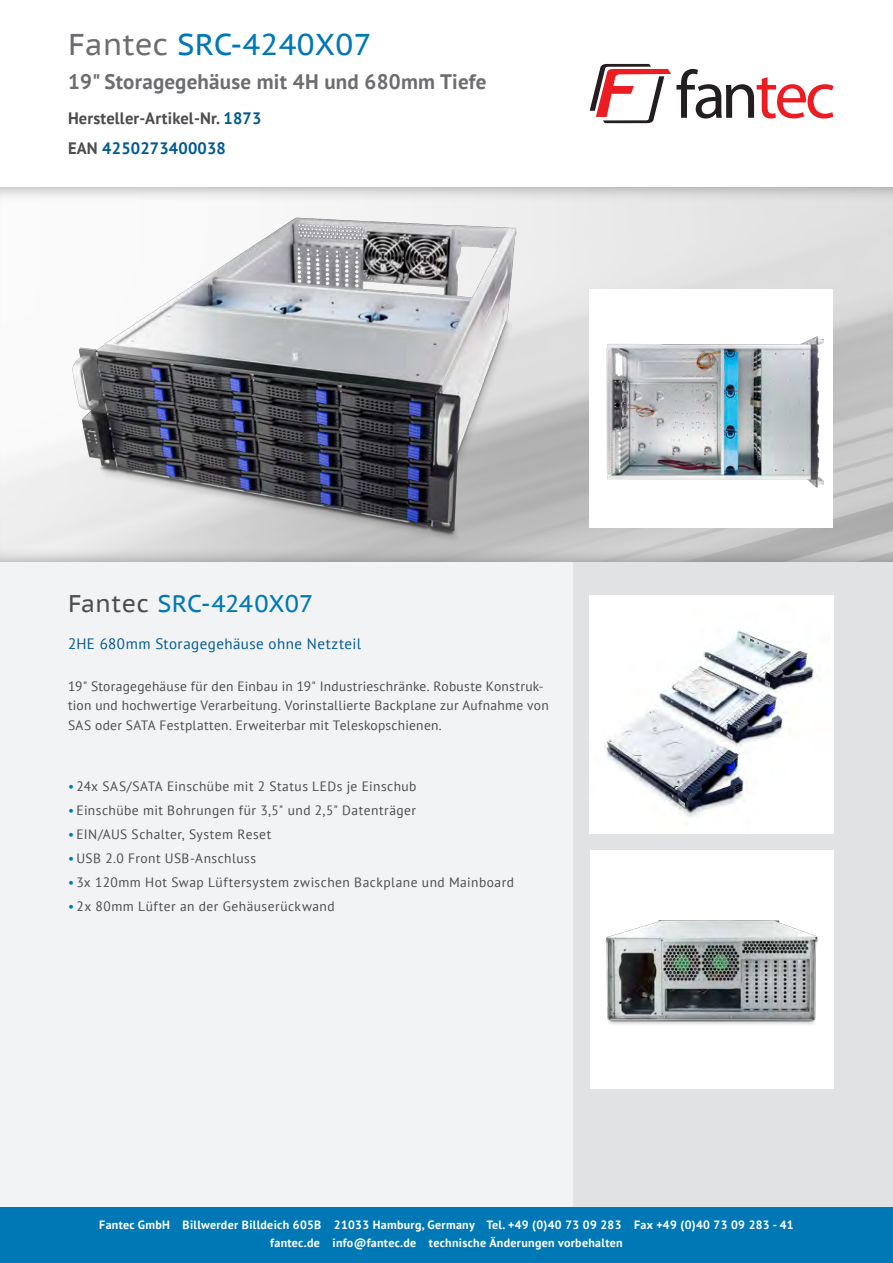
<style>
.page{position:relative;width:893px;height:1263px;background:#fff}
.page>*{position:absolute;margin:0;border:0;box-sizing:border-box;transform-origin:0 0}
.t1{font:30px "PT Sans Caption";letter-spacing:.01em;color:#0078b6}
.t2{font:24px "PT Sans Caption";letter-spacing:.005em;color:#0078b6}
.t3{font:700 21px "PT Sans";letter-spacing:.01em;color:#6c6d70}
.t4{font:700 16.5px/30px "PT Sans";letter-spacing:.01em;color:#4b4c4d}
.t5{font:15px "PT Sans";letter-spacing:.03em;color:#005992}
.t6{font:13.5px/19.5px "PT Sans";letter-spacing:.03em;color:#4b4c4d}
.t7{font:700 12px/18px "PT Sans";letter-spacing:.025em;color:#fff;text-align:center}
.s1{color:#6c6d70}
.s2{color:#005992}
.s3{color:#4b4c4d}
.s4{color:#0078b6}
</style>
<div class="page">
<div style="left:573px;top:187px;width:320px;height:1076px;background:#e1e2e4"></div>
<div style="left:0;top:187px;width:573px;height:1076px;background:#f2f3f4"></div>
<div style="left:0;top:1208px;width:893px;height:55px;background:#0078b6"></div>
<div style="left:0;top:186px;width:893px;height:377px;background:#231f20;opacity:.5"></div>
<svg style="left:590px;top:64px;width:243px;height:59px"></svg>
<img style="left:590px;top:595px;width:243px;height:238px">
<img style="left:590px;top:850px;width:243px;height:239px">
<img style="left:37px;top:187px;width:521px;height:374px">
<img style="left:590px;top:289px;width:243px;height:238px">
<h1 class="t1" style="left:68px;top:25px;width:305px"><span class="s1">Fantec</span> SRC-4240X07</h1>
<h3 class="t3" style="left:68px;top:68px;width:420px">19" Storagegehäuse mit 4H und 680mm Tiefe</h3>
<p class="t4" style="left:68px;top:102px;width:195px">Hersteller-Artikel-Nr. <span class="s2">1873<br></span>EAN <span class="s2">4250273400038</span></p>
<h2 class="t2" style="left:68px;top:588px;width:247px"><span class="s3">Fantec</span> SRC-4240X07</h2>
<p class="t5" style="left:68px;top:634px;width:295px">2HE 680mm Storagegehäuse ohne Netzteil</p>
<p class="t6" style="left:68px;top:676px;width:482px">19" Storagegehäuse für den Einbau in 19" Industrieschränke. Robuste Konstruk&shy;tion und hochwertige Verarbeitung. Vorinstallierte Backplane zur Aufnahme von<br>SAS oder SATA Festplatten. Erweiterbar mit Teleskopschienen.</p>
<p class="t6" style="left:68px;top:776px;width:350px"><span class="s4">•</span> 24x SAS/SATA Einschübe mit 2 Status LEDs je Einschub</p>
<p class="t6" style="left:68px;top:800px;width:350px"><span class="s4">•</span> Einschübe mit Bohrungen für 3,5" und 2,5" Datenträger</p>
<p class="t6" style="left:68px;top:824px;width:205px"><span class="s4">•</span> EIN/AUS Schalter, System Reset</p>
<p class="t6" style="left:68px;top:848px;width:189px"><span class="s4">•</span> USB 2.0 Front USB-Anschluss</p>
<p class="t6" style="left:68px;top:872px;width:447px"><span class="s4">•</span> 3x 120mm Hot Swap Lüftersystem zwischen Backplane und Mainboard</p>
<p class="t6" style="left:68px;top:896px;width:268px"><span class="s4">•</span> 2x 80mm Lüfter an der Gehäuserückwand</p>
<p class="t7" style="left:99px;top:1216px;width:696px">Fantec GmbH Billwerder Billdeich 605B 21033 Hamburg, Germany Tel. +49 (0)40 73 09 283 Fax +49 (0)40 73 09 283 - 41 fantec.de info@fantec.de technische Änderungen vorbehalten</p>
</div>
